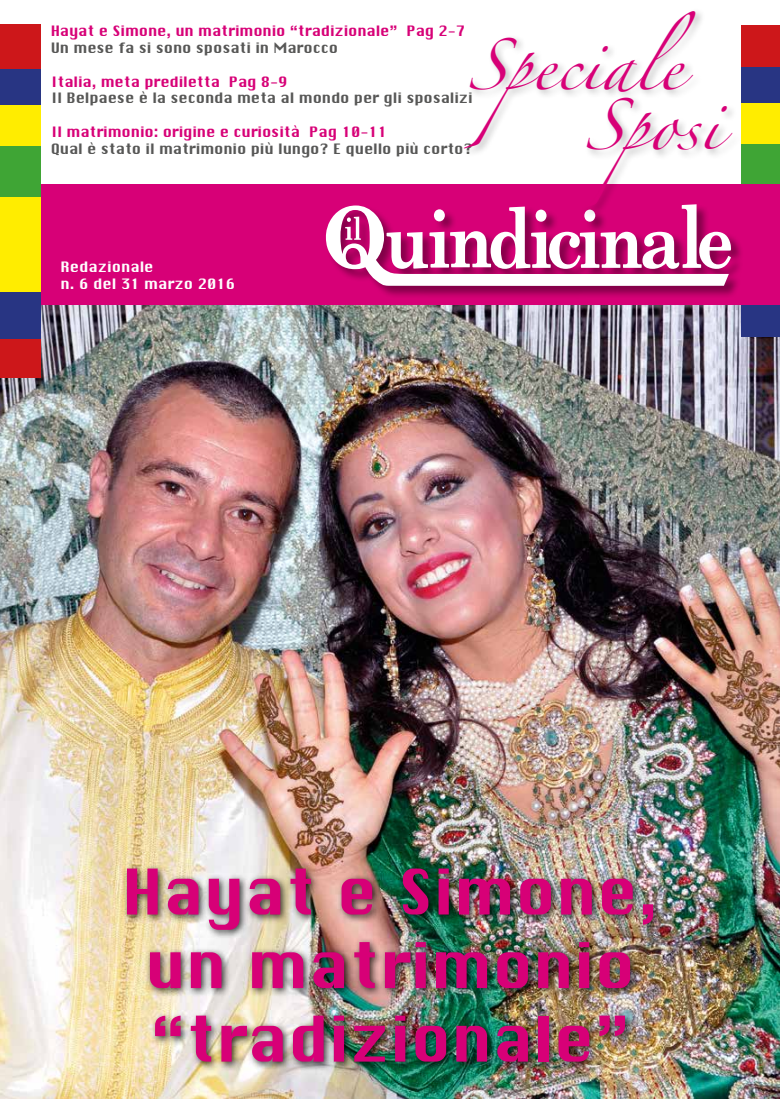
<style>
.page{position:relative;width:780px;height:1099px;background:#fff}
.page>*{position:absolute;margin:0;border:0;box-sizing:border-box;transform-origin:0 0}
.t1{font:61.25px/73.5px "Chicago";color:#d70077;text-align:center}
.t2{font:46.62px/60.5px "Zapfino";color:#d70077}
.t3{font:14px "Chicago";letter-spacing:-.01em;color:#575756}
.t4{font:14px "Chicago";letter-spacing:-.01em;color:#d70077}
.t5{font:14px/16.8px "Chicago";color:#fff}
</style>
<div class="page">
<img style="left:0;top:305px;width:780px;height:793px">
<div style="left:741px;top:25px;width:39px;height:269px;background:#cd171a"></div>
<div style="left:741px;top:67px;width:39px;height:269px;background:#283583"></div>
<div style="left:741px;top:104px;width:39px;height:186px;background:#ffed00"></div>
<div style="left:741px;top:144px;width:39px;height:51px;background:#3fa535"></div>
<div style="left:0;top:184px;width:780px;height:121px;background:#d70077"></div>
<div style="left:0;top:25px;width:41px;height:353px;background:#cd171a"></div>
<div style="left:0;top:69px;width:41px;height:269px;background:#283583"></div>
<div style="left:0;top:105px;width:41px;height:186px;background:#ffed00"></div>
<div style="left:0;top:146px;width:41px;height:51px;background:#3fa535"></div>
<div style="left:326px;top:204px;width:418px;height:95px;background:#000;opacity:.4"></div>
<svg style="left:326px;top:204px;width:405px;height:82px"></svg>
<div style="left:462px;top:8px;width:280px;height:211px;background:#000;opacity:.26"></div>
<div style="left:121px;top:863px;width:542px;height:208px;background:#000;opacity:.79"></div>
<h2 class="t2" style="left:584px;top:42px;width:138px;text-indent:-117px">Speciale<br>Sposi</h2>
<p class="t4" style="left:51px;top:20px;width:416px">Hayat e Simone, un matrimonio “tradizionale” Pag 2-7</p>
<p class="t3" style="left:51px;top:37px;width:289px">Un mese fa si sono sposati in Marocco</p>
<p class="t4" style="left:51px;top:71px;width:238px">Italia, meta prediletta Pag 8-9</p>
<p class="t3" style="left:51px;top:88px;width:423px">Il Belpaese è la seconda meta al mondo per gli sposalizi</p>
<p class="t4" style="left:51px;top:121px;width:338px">Il matrimonio: origine e curiosità Pag 10-11</p>
<p class="t3" style="left:51px;top:138px;width:423px">Qual è stato il matrimonio più lungo? E quello più corto?</p>
<p class="t5" style="left:60px;top:259px;width:176px">Redazionale<br>n. 6 del 31 marzo 2016</p>
<h1 class="t1" style="left:122px;top:858px;width:537px">Hayat e Simone, un matrimonio “tradizionale”</h1>
</div>
